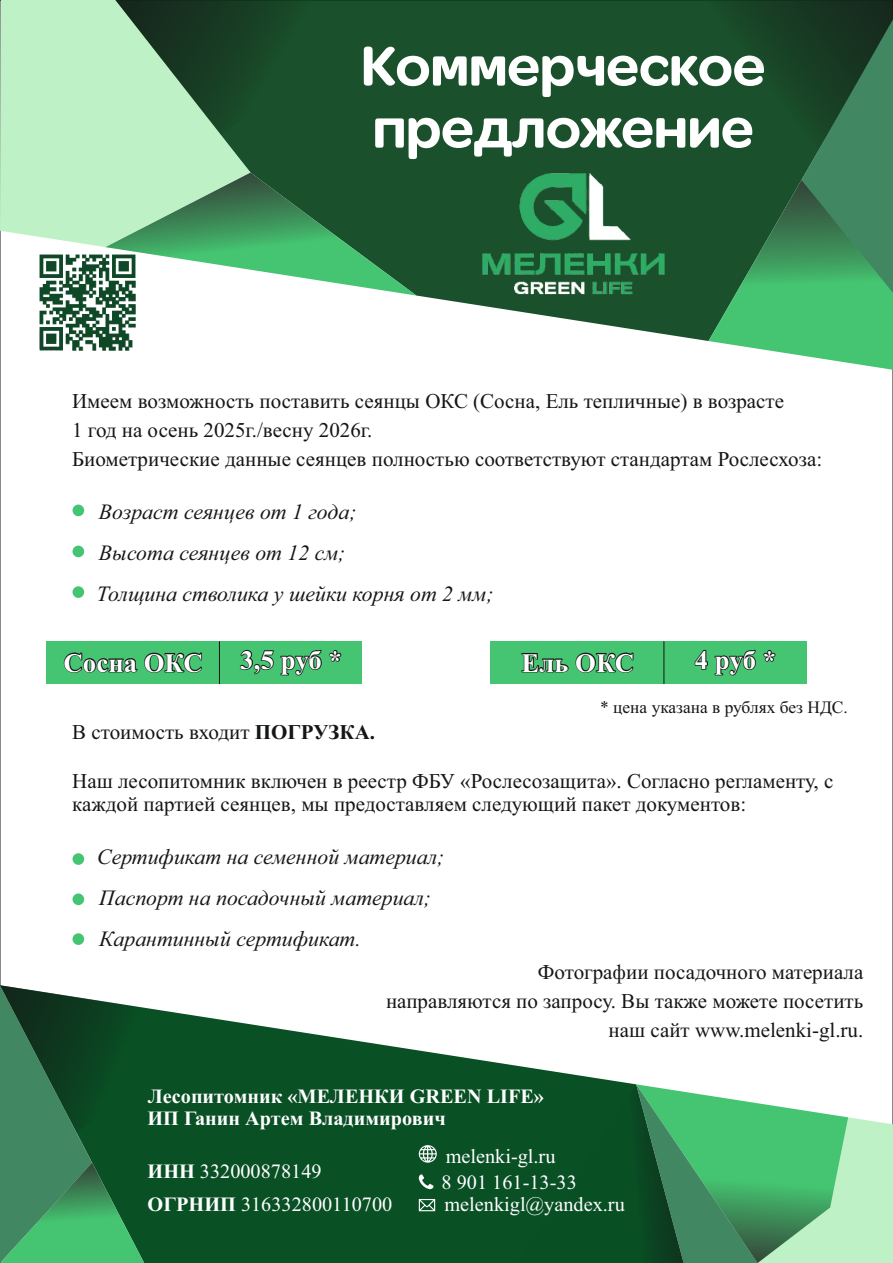
<style>
.page{position:relative;width:893px;height:1263px;background:#fff}
.page>*{position:absolute;margin:0;border:0;box-sizing:border-box;transform-origin:0 0}
.t1{font:700 26.7px "Times New Roman";color:#fff}
.t2{font:italic 21.75px/40.8px "Times New Roman";color:#151616}
.t3{font:21px/29px "Times New Roman";color:#151616}
.t4{font:20.25px/33px "Times New Roman";color:#fff}
.t5{font:700 20.25px/21.9px "Times New Roman";color:#fff}
.t6{font:17.4px "Times New Roman";color:#151616}
.s1{font-weight:700}
</style>
<div class="page">
<div style="left:0;top:0;width:105px;height:247px;background:#bef2c6"></div>
<svg style="left:481px;top:1060px;width:153px;height:203px;fill:#095025"></svg>
<img style="left:39px;top:254px;width:66px;height:97px">
<svg style="left:105px;top:0;width:788px;height:370px"></svg>
<svg style="left:487px;top:1084px;width:406px;height:179px;background:#489363"></svg>
<svg style="left:0;top:985px;width:481px;height:278px;background:#33714c"></svg>
<svg style="left:319px;top:509px;width:28px;height:10px"></svg>
<div style="left:73px;top:505px;width:11px;height:11px;background:#45c571;border-radius:50%"></div>
<svg style="left:194px;top:550px;width:52px;height:10px"></svg>
<div style="left:73px;top:546px;width:11px;height:11px;background:#45c571;border-radius:50%"></div>
<div style="left:73px;top:586px;width:11px;height:12px;background:#45c571;border-radius:50%"></div>
<div style="left:219px;top:641px;width:143px;height:43px;background:#45c571"></div>
<svg style="left:240px;top:650px;width:101px;height:25px"></svg>
<div style="left:46px;top:641px;width:173px;height:43px;background:#45c571"></div>
<svg style="left:64px;top:652px;width:138px;height:21px"></svg>
<hr style="left:219px;top:641px;width:1px;height:43px;background:#151616">
<div style="left:491px;top:641px;width:173px;height:43px;background:#45c571"></div>
<div style="left:664px;top:641px;width:142px;height:43px;background:#45c571"></div>
<svg style="left:695px;top:650px;width:80px;height:25px"></svg>
<svg style="left:521px;top:652px;width:112px;height:21px"></svg>
<hr style="left:663px;top:641px;width:1px;height:43px;background:#151616">
<div style="left:73px;top:853px;width:11px;height:12px;background:#45c571;border-radius:50%"></div>
<svg style="left:229px;top:892px;width:183px;height:13px"></svg>
<div style="left:73px;top:893px;width:11px;height:12px;background:#45c571;border-radius:50%"></div>
<div style="left:73px;top:933px;width:11px;height:12px;background:#45c571;border-radius:50%"></div>
<p class="t3" style="left:72px;top:389px;width:751px">Имеем возможность поставить сеянцы ОКС (Сосна, Ель тепличные) в возрасте<br>1 год на осень 2025г./весну 2026г.<br>Биометрические данные сеянцев полностью соответствуют стандартам Рослесхоза:</p>
<p class="t2" style="left:97px;top:493px;width:398px">Возраст сеянцев от 1 года;<br>Высота сеянцев от 12 см;<br>Толщина стволика у шейки корня от 2 мм;</p>
<p class="t1" style="left:64px;top:653px;width:141px">Сосна ОКС</p>
<p class="t1" style="left:240px;top:651px;width:103px">3,5 руб *</p>
<p class="t1" style="left:522px;top:653px;width:114px">Ель ОКС</p>
<p class="t1" style="left:695px;top:651px;width:83px">4 руб *</p>
<p class="t6" style="left:600px;top:700px;width:249px">* цена указана в рублях без НДС.</p>
<p class="t3" style="left:72px;top:719px;width:304px">В стоимость входит <span class="s1">ПОГРУЗКА.</span></p>
<p class="t3" style="left:72px;top:771px;width:763px;line-height:23.2px">Наш лесопитомник включен в реестр ФБУ «Рослесозащита». Согласно регламенту, с каждой партией сеянцев, мы предоставляем следующий пакет документов:</p>
<p class="t2" style="left:97px;top:839px;width:349px">Сертификат на семенной материал;<br>Паспорт на посадочный материал;<br>Карантинный сертификат.</p>
<p class="t3" style="left:386px;top:960px;width:479px;text-align:right">Фотографии посадочного материала<br>направляются по запросу. Вы также можете посетить наш сайт www.melenki-gl.ru.</p>
<p class="t5" style="left:148px;top:1088px;width:398px">Лесопитомник «МЕЛЕНКИ GREEN LIFE»<br>ИП Ганин Артем Владимирович</p>
<p class="t4" style="left:148px;top:1157px;width:246px"><span class="s1">ИНН</span> 332000878149<br><span class="s1">ОГРНИП</span> 316332800110700</p>
<p class="t4" style="left:442px;top:1144px;width:137px;line-height:26.5px">melenki-gl.ru<br>8 901 161-13-33</p>
<p class="t4" style="left:444px;top:1190px;width:182px">melenkigl@yandex.ru</p>
</div>
